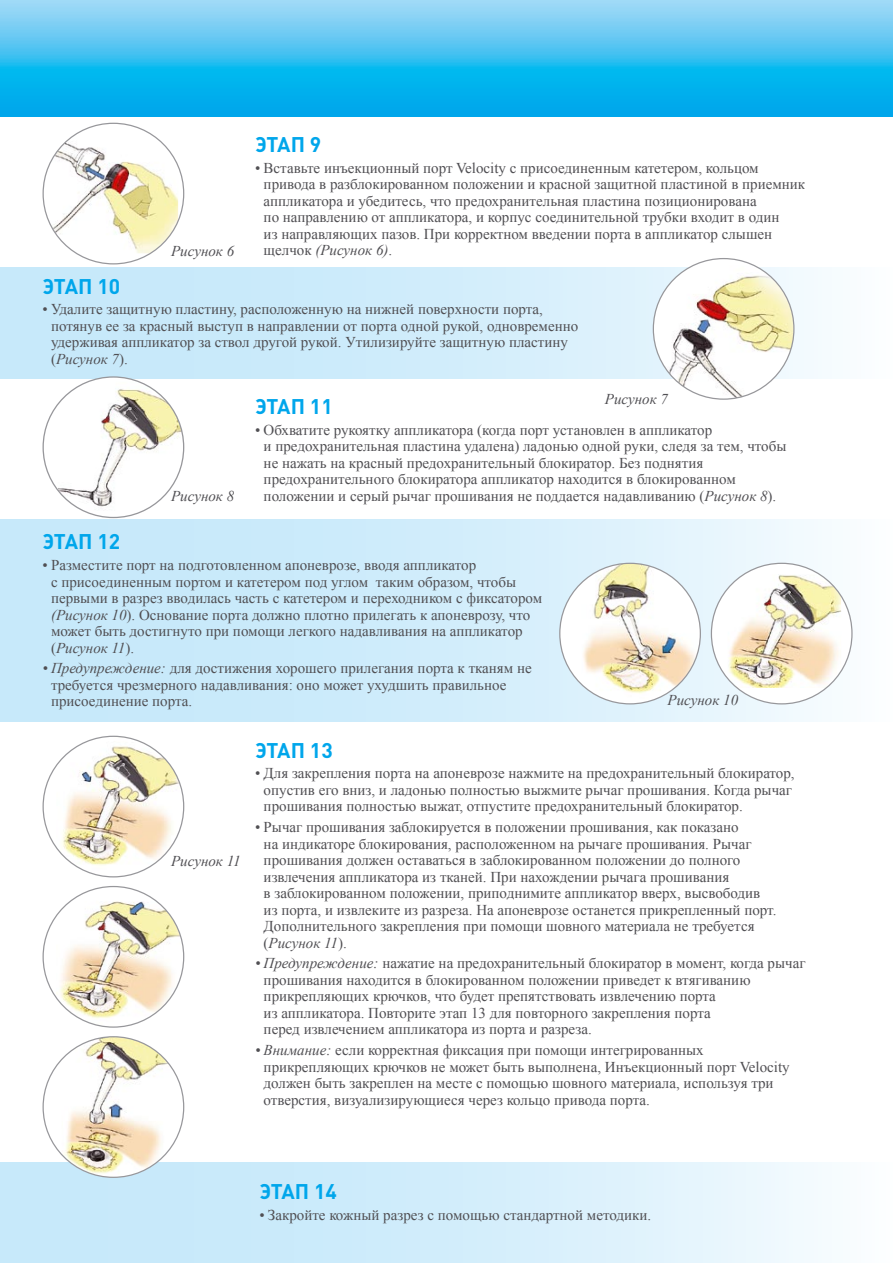
<style>
.page{position:relative;width:893px;height:1263px;background:#fff}
.page>*{position:absolute;margin:0;border:0;box-sizing:border-box;transform-origin:0 0}
.t1{font:700 21px "Plumb";letter-spacing:-.02em;color:#00a6eb}
.t2{font:15px/16.5px "Times New Roman";color:#504f53}
.t3{font:italic 15px "Times New Roman";color:#504f53}
.s1{font-style:italic}
</style>
<div class="page">
<svg style="left:0;top:268px;width:822px;height:111px"></svg>
<div style="left:0;top:519px;width:893px;height:202px;background:linear-gradient(to right,#bde5f9,#f1f9fd)"></div>
<div style="left:0;top:1162px;width:893px;height:101px;background:linear-gradient(to right,#bde5f9,#f2fafe)"></div>
<div style="left:43px;top:377px;width:141px;height:140px;background:#fff;border-radius:50%"></div>
<img style="left:58px;top:382px;width:126px;height:129px">
<img style="left:49px;top:134px;width:129px;height:119px">
<svg style="left:653px;top:259px;width:141px;height:140px"></svg>
<img style="left:658px;top:266px;width:136px;height:133px">
<div style="left:560px;top:563px;width:140px;height:141px;background:#fff;border-radius:50%"></div>
<img style="left:582px;top:563px;width:118px;height:136px">
<img style="left:56px;top:736px;width:124px;height:138px">
<img style="left:56px;top:887px;width:125px;height:139px">
<img style="left:62px;top:1037px;width:111px;height:140px">
<div style="left:711px;top:563px;width:141px;height:141px;background:#fff;border-radius:50%"></div>
<img style="left:728px;top:574px;width:113px;height:114px">
<svg style="left:0;top:0;width:893px;height:116px"></svg>
<p class="t3" style="left:171px;top:241px;width:65px">Рисунок 6</p>
<h1 class="t1" style="left:255px;top:133px;width:68px">ЭТАП 9</h1>
<p class="t2" style="left:264px;top:159px;width:543px;text-indent:-9px">• Вставьте инъекционный порт Velocity с присоединенным катетером, кольцом привода в разблокированном положении и красной защитной пластиной в приемник аппликатора и убедитесь, что предохранительная пластина позиционирована<br>по направлению от аппликатора, и корпус соединительной трубки входит в один<br>из направляющих пазов. При корректном введении порта в аппликатор слышен щелчок <span class="s1">(Рисунок 6)</span>.</p>
<h1 class="t1" style="left:43px;top:274px;width:79px">ЭТАП 10</h1>
<p class="t2" style="left:51px;top:301px;width:529px;text-indent:-9px">• Удалите защитную пластину, расположенную на нижней поверхности порта, потянув ее за красный выступ в направлении от порта одной рукой, одновременно удерживая аппликатор за ствол другой рукой. Утилизируйте защитную пластину (<span class="s1">Рисунок 7</span>).</p>
<p class="t3" style="left:171px;top:486px;width:65px">Рисунок 8</p>
<p class="t3" style="left:605px;top:388px;width:65px">Рисунок 7</p>
<h1 class="t1" style="left:255px;top:394px;width:79px">ЭТАП 11</h1>
<p class="t2" style="left:264px;top:421px;width:524px;text-indent:-9px">• Обхватите рукоятку аппликатора (когда порт установлен в аппликатор<br>и предохранительная пластина удалена) ладонью одной руки, следя за тем, чтобы не нажать на красный предохранительный блокиратор. Без поднятия предохранительного блокиратора аппликатор находится в блокированном положении и серый рычаг прошивания не поддается надавливанию (<span class="s1">Рисунок 8</span>).</p>
<h1 class="t1" style="left:43px;top:530px;width:79px">ЭТАП 12</h1>
<p class="t2" style="left:51px;top:556px;width:493px;text-indent:-9px">• Разместите порт на подготовленном апоневрозе, вводя аппликатор<br>с присоединенным портом и катетером под углом таким образом, чтобы первыми в разрез вводилась часть с катетером и переходником c фиксатором <span class="s1">(Рисунок 10</span>). Основание порта должно плотно прилегать к апоневрозу, что может быть достигнуто при помощи легкого надавливания на аппликатор (<span class="s1">Рисунок 11</span>).</p>
<p class="t2" style="left:51px;top:660px;width:482px;text-indent:-9px"><span class="s1">• Предупреждение:</span> для достижения хорошего прилегания порта к тканям не требуется чрезмерного надавливания: оно может ухудшить правильное присоединение порта.</p>
<p class="t3" style="left:668px;top:690px;width:72px">Рисунок 10</p>
<p class="t3" style="left:171px;top:851px;width:71px">Рисунок 11</p>
<h1 class="t1" style="left:255px;top:738px;width:79px">ЭТАП 13</h1>
<p class="t2" style="left:264px;top:765px;width:533px;text-indent:-9px">• Для закрепления порта на апоневрозе нажмите на предохранительный блокиратор, опустив его вниз, и ладонью полностью выжмите рычаг прошивания. Когда рычаг прошивания полностью выжат, отпустите предохранительный блокиратор.</p>
<p class="t2" style="left:264px;top:818px;width:514px;text-indent:-9px">• Рычаг прошивания заблокируется в положении прошивания, как показано<br>на индикаторе блокирования, расположенном на рычаге прошивания. Рычаг прошивания должен оставаться в заблокированном положении до полного извлечения аппликатора из тканей. При нахождении рычага прошивания<br>в заблокированном положении, приподнимите аппликатор вверх, высвободив из порта, и извлеките из разреза. На апоневрозе останется прикрепленный порт.<br>Дополнительного закрепления при помощи шовного материала не требуется (<span class="s1">Рисунок 11</span>).</p>
<p class="t2" style="left:264px;top:955px;width:543px;text-indent:-9px"><span class="s1">• Предупреждение:</span> нажатие на предохранительный блокиратор в момент, когда рычаг прошивания находится в блокированном положении приведет к втягиванию прикрепляющих крючков, что будет препятствовать извлечению порта<br>из аппликатора. Повторите этап 13 для повторного закрепления порта<br>перед извлечением аппликатора из порта и разреза.</p>
<p class="t2" style="left:264px;top:1041px;width:528px;text-indent:-9px"><span class="s1">• Внимание:</span> если корректная фиксация при помощи интегрированных прикрепляющих крючков не может быть выполнена, Инъекционный порт Velocity должен быть закреплен на месте с помощью шовного материала, используя три отверстия, визуализирующиеся через кольцо привода порта.</p>
<h1 class="t1" style="left:259px;top:1179px;width:79px">ЭТАП 14</h1>
<p class="t2" style="left:259px;top:1206px;width:393px">• Закройте кожный разрез с помощью стандартной методики.</p>
</div>
